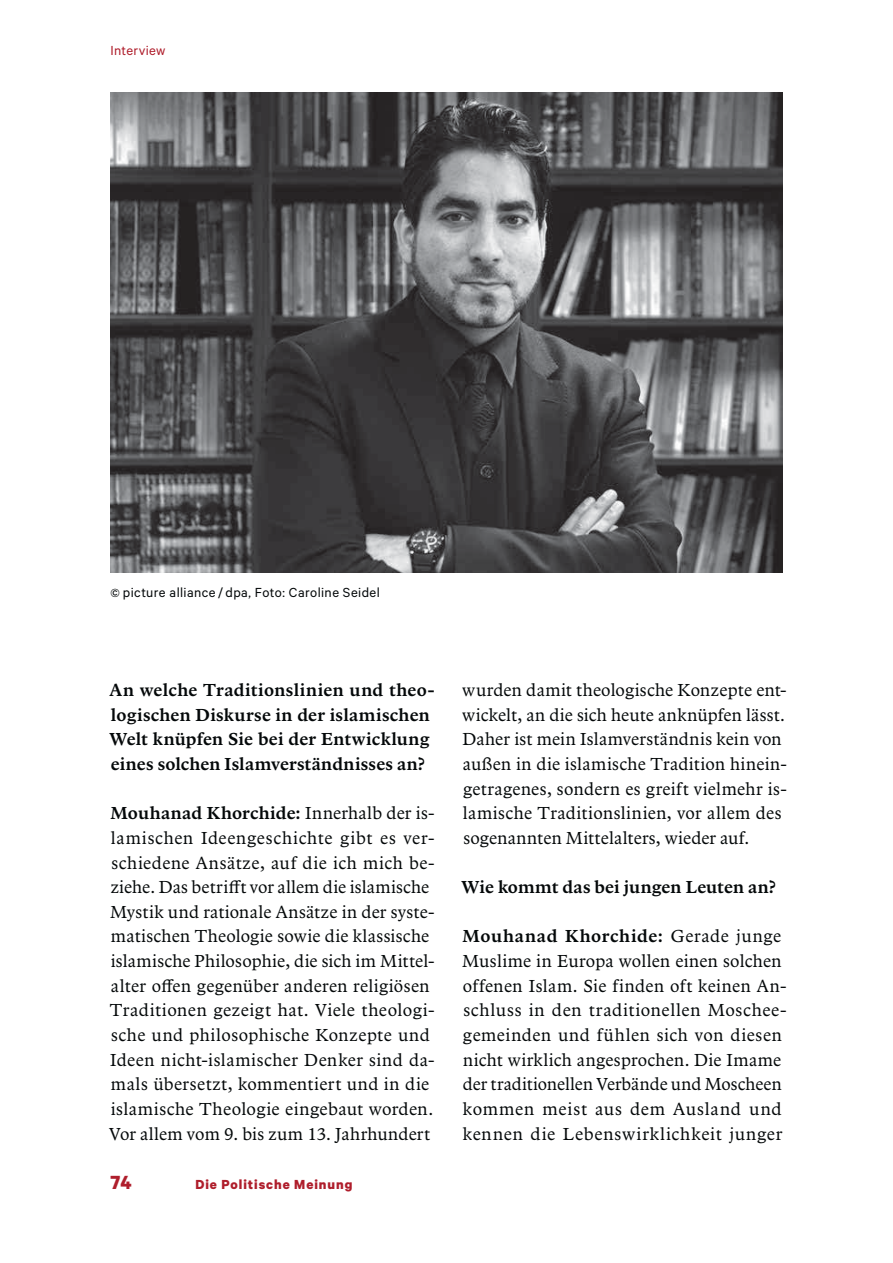
<style>
.page{position:relative;width:893px;height:1263px;background:#fff}
.page>*{position:absolute;margin:0;border:0;box-sizing:border-box;transform-origin:0 0}
.t1{font:700 21.45px "Calibre";color:#af1e2c}
.t2{font:18px/24.6px "Arbesco DT";letter-spacing:.02em;color:#040809}
.t3{font:600 18px/24.6px "Arbesco DT";letter-spacing:.015em;color:#040809}
.t4{font:14.85px "Calibre";letter-spacing:.03em;color:#040809}
.t5{font:700 14.85px "Calibre";letter-spacing:.065em;color:#af1e2c}
.t6{font:14.85px "Calibre";letter-spacing:.02em;color:#af1e2c}
.s1{font-size:13.2px}
.s2{font-weight:600}
</style>
<div class="page">
<img style="left:110px;top:92px;width:672px;height:481px">
<p class="t6" style="left:110px;top:46px;width:57px">Interview</p>
<p class="t4" style="left:110px;top:588px;width:271px"><span class="s1">©</span> picture alliance / dpa, Foto: Caroline Seidel</p>
<p class="t3" style="left:109px;top:679px;width:327px">An welche Traditionslinien und theo&shy;logischen Diskurse in der islamischen Welt knüpfen Sie bei der Entwicklung eines solchen Islamverständnisses an?</p>
<p class="t2" style="left:109px;top:802px;width:327px"><span class="s2">Mouhanad Khorchide:</span> Innerhalb der is&shy;lamischen Ideengeschichte gibt es ver&shy;schiedene Ansätze, auf die ich mich be&shy;ziehe. Das betrifft vor allem die islamische Mystik und rationale Ansätze in der syste&shy;matischen Theologie sowie die klassische islamische Philosophie, die sich im Mittel&shy;alter offen gegenüber anderen religiösen Traditionen gezeigt hat. Viele theologi&shy;sche und philosophische Konzepte und Ideen nicht-islamischer Denker sind da&shy;mals übersetzt, kommentiert und in die islamische Theologie eingebaut worden.<br>Vor allem vom 9. bis zum 13. Jahrhundert</p>
<p class="t1" style="left:110px;top:1169px;width:23px">74</p>
<p class="t5" style="left:195px;top:1175px;width:158px">Die Politische Meinung</p>
<p class="t2" style="left:462px;top:679px;width:326px">wurden damit theologische Konzepte ent&shy;wickelt, an die sich heute anknüpfen lässt.<br>Daher ist mein Islamverständnis kein von außen in die islamische Tradition hinein&shy;getragenes, sondern es greift vielmehr is&shy;lamische Traditionslinien, vor allem des sogenannten Mittelalters, wieder auf.</p>
<p class="t3" style="left:462px;top:876px;width:316px">Wie kommt das bei jungen Leuten an?</p>
<p class="t2" style="left:462px;top:925px;width:326px"><span class="s2">Mouhanad Khorchide:</span> Gerade junge Muslime in Europa wollen einen solchen offenen Islam. Sie finden oft keinen An&shy;schluss in den traditionellen Moschee&shy;gemeinden und fühlen sich von diesen nicht wirklich angesprochen. Die Imame der traditionellen Verbände und Moscheen kommen meist aus dem Ausland und kennen die Lebenswirklichkeit junger</p>
</div>
